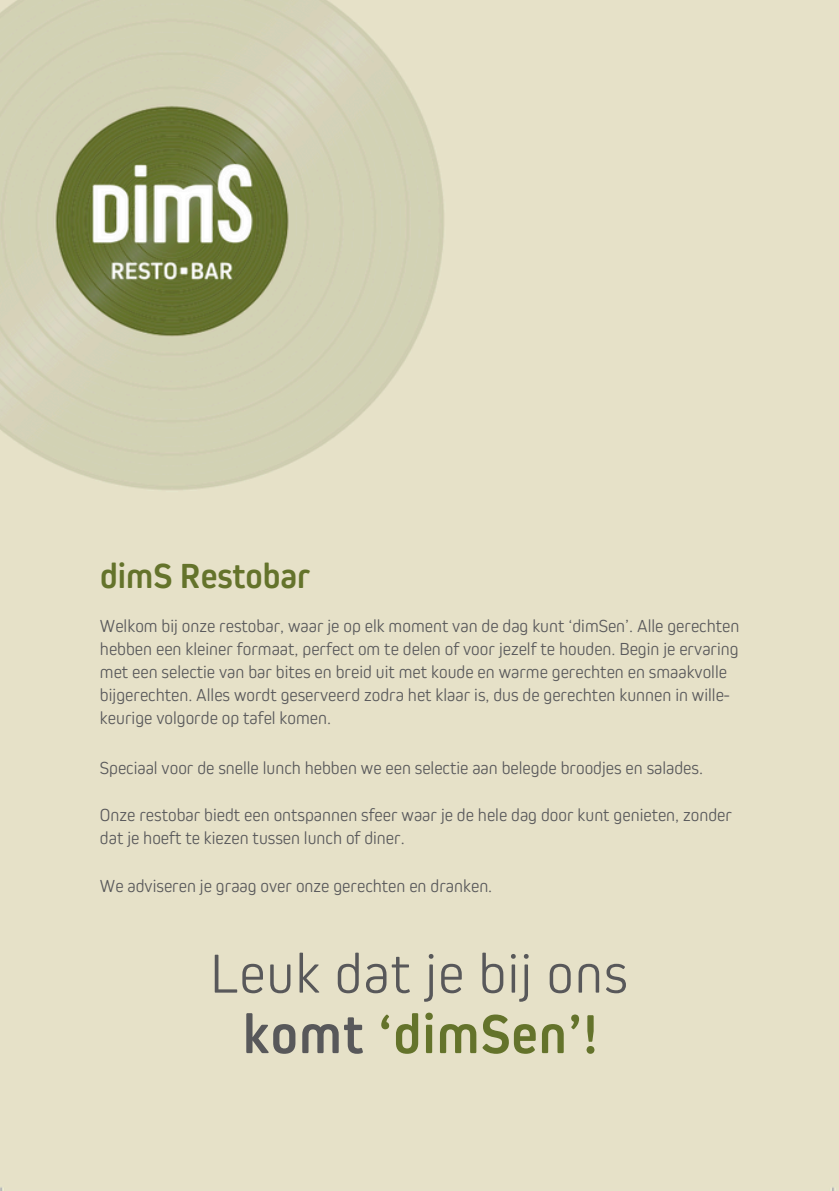
<style>
.page{position:relative;width:839px;height:1191px;background:#fff}
.page>*{position:absolute;margin:0;border:0;box-sizing:border-box;transform-origin:0 0}
.t1{font:300 57.2px "Kiro W01";letter-spacing:.02em;color:#58585a}
.t2{font:700 57.2px "Kiro W01";letter-spacing:.02em;color:#64732b}
.t3{font:700 36.4px "Kiro W01";color:#64732b}
.t4{font:300 18.2px/23.2px "Kiro W01";color:#58585a}
.s1{color:#58585a}
</style>
<div class="page">
<img style="left:0;top:0;width:838px;height:1191px">
<p class="t3" style="left:100px;top:555px;width:212px">dimS Restobar</p>
<h3 class="t4" style="left:100px;top:613px;width:641px">Welkom bij onze restobar, waar je op elk moment van de dag kunt ‘dimSen’. Alle gerechten hebben een kleiner formaat, perfect om te delen of voor jezelf te houden. Begin je ervaring met een selectie van bar bites en breid uit met koude en warme gerechten en smaakvolle bijgerechten. Alles wordt geserveerd zodra het klaar is, dus de gerechten kunnen in wille&shy;keurige volgorde op tafel komen.</h3>
<p class="t4" style="left:100px;top:756px;width:604px">Speciaal voor de snelle lunch hebben we een selectie aan belegde broodjes en salades.</p>
<p class="t4" style="left:100px;top:803px;width:633px">Onze restobar biedt een ontspannen sfeer waar je de hele dag door kunt genieten, zonder dat je hoeft te kiezen tussen lunch of diner.</p>
<p class="t4" style="left:100px;top:874px;width:394px">We adviseren je graag over onze gerechten en dranken.</p>
<h2 class="t1" style="left:210px;top:941px;width:419px">Leuk dat je bij ons</h2>
<h1 class="t2" style="left:243px;top:1001px;width:356px"><span class="s1">komt</span> ‘dimSen’!</h1>
</div>
